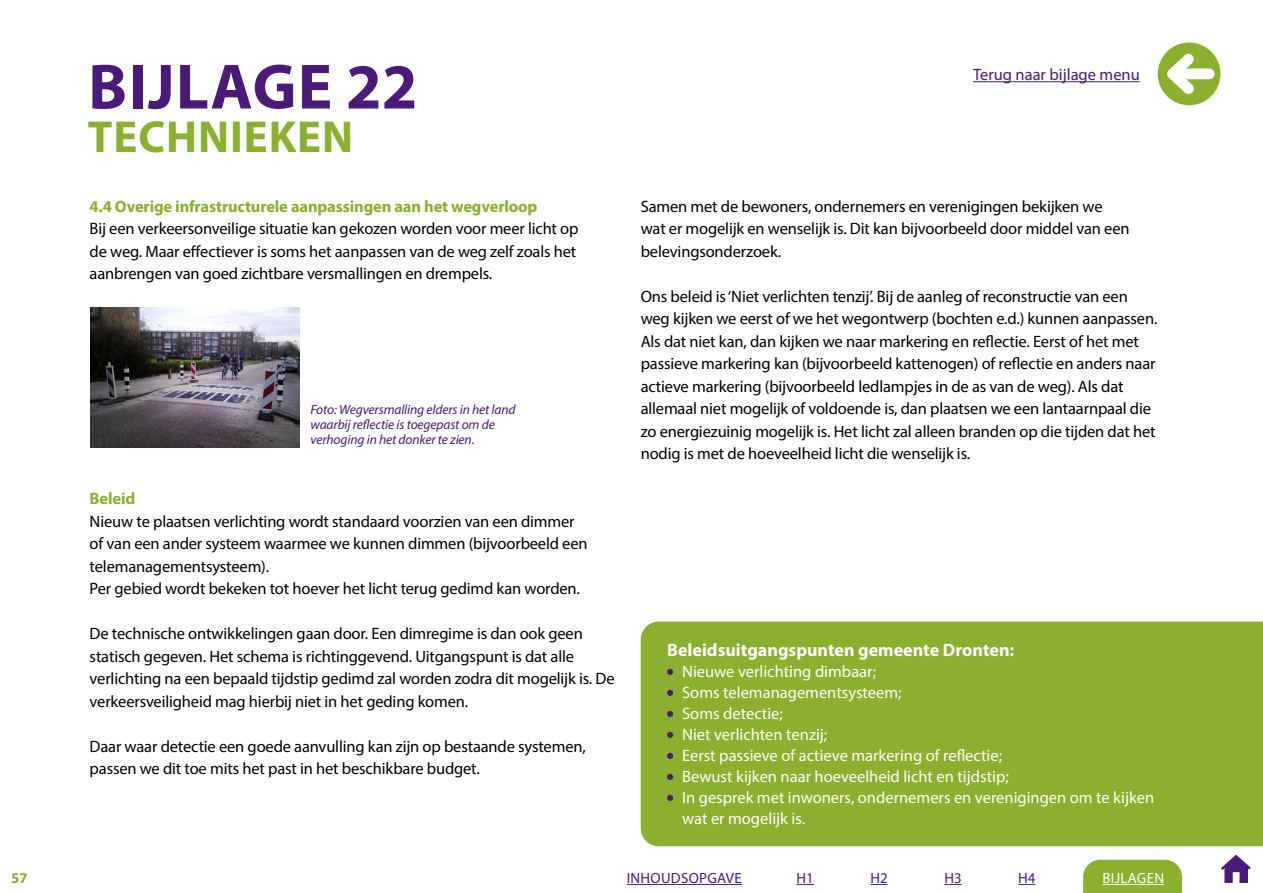
<style>
.page{position:relative;width:1263px;height:893px;background:#fff}
.page>*{position:absolute;margin:0;border:0;box-sizing:border-box;transform-origin:0 0}
.t1{font:700 64.5px "Myriad Pro";letter-spacing:.02em;color:#4b1978}
.t2{font:700 45px "Myriad Pro";letter-spacing:.02em;color:#8baf2e}
.t3{font:700 18px "Myriad Pro";color:#fff}
.t4{font:16.5px/22.5px "Myriad Pro";letter-spacing:-.01em;color:#000}
.t5{font:16.5px/21px "Myriad Pro";color:#fff}
.t6{font:700 16.5px "Myriad Pro";letter-spacing:-.01em;color:#8baf2e}
.t7{font:16.5px "Myriad Pro";color:#4b1978}
.t8{font:14.85px "Myriad Pro";letter-spacing:.02em;color:#4b1978}
.t9{font:14.85px "Myriad Pro";letter-spacing:.02em;color:#fff}
.t10{font:700 14.85px "Myriad Pro";color:#8baf2e}
.t11{font:italic 13.5px/15px "Myriad Pro";letter-spacing:-.01em;color:#4b1978}
</style>
<div class="page">
<svg style="left:1221px;top:855px;width:30px;height:28px"></svg>
<div style="left:1083px;top:860px;width:99px;height:33px;background:#8baf2e"></div>
<hr style="left:627px;top:884px;width:115px;height:1px;background:#4b1978">
<hr style="left:1102px;top:884px;width:62px;height:1px;background:#fff">
<svg style="left:796px;top:884px;width:18px;height:1px"></svg>
<svg style="left:870px;top:884px;width:18px;height:1px"></svg>
<svg style="left:944px;top:884px;width:17px;height:1px"></svg>
<svg style="left:1018px;top:884px;width:17px;height:1px"></svg>
<div style="left:1158px;top:43px;width:62px;height:62px;background:#8baf2e;border-radius:50%"></div>
<div style="left:1172px;top:69px;width:37px;height:10px;background:#fff"></div>
<svg style="left:1157px;top:44px;width:47px;height:60px"></svg>
<img style="left:91px;top:308px;width:208px;height:139px">
<div style="left:641px;top:621px;width:622px;height:225px;background:#8baf2e"></div>
<svg style="left:667px;top:669px;width:6px;height:6px"></svg>
<svg style="left:667px;top:690px;width:6px;height:6px"></svg>
<svg style="left:667px;top:711px;width:6px;height:6px"></svg>
<svg style="left:667px;top:732px;width:6px;height:6px"></svg>
<svg style="left:667px;top:753px;width:6px;height:6px"></svg>
<svg style="left:667px;top:774px;width:6px;height:6px"></svg>
<svg style="left:667px;top:795px;width:6px;height:6px"></svg>
<hr style="left:973px;top:81px;width:167px;height:1px;background:#4b1978">
<h1 class="t1" style="left:88px;top:45px;width:331px">BIJLAGE 22</h1>
<h2 class="t2" style="left:88px;top:107px;width:267px">TECHNIEKEN</h2>
<p class="t6" style="left:90px;top:195px;width:449px">4.4 Overige infrastructurele aanpassingen aan het wegverloop</p>
<p class="t4" style="left:90px;top:217px;width:490px">Bij een verkeersonveilige situatie kan gekozen worden voor meer licht op de weg. Maar effectiever is soms het aanpassen van de weg zelf zoals het aanbrengen van goed zichtbare versmallingen en drempels.</p>
<p class="t11" style="left:310px;top:402px;width:207px">Foto: Wegversmalling elders in het land waarbij reflectie is toegepast om de verhoging in het donker te zien.</p>
<p class="t6" style="left:90px;top:488px;width:47px">Beleid</p>
<p class="t4" style="left:90px;top:509px;width:499px">Nieuw te plaatsen verlichting wordt standaard voorzien van een dimmer of van een ander systeem waarmee we kunnen dimmen (bijvoorbeeld een telemanagementsysteem).<br>Per gebied wordt bekeken tot hoever het licht terug gedimd kan worden.</p>
<p class="t4" style="left:90px;top:622px;width:526px">De technische ontwikkelingen gaan door. Een dimregime is dan ook geen statisch gegeven. Het schema is richtinggevend. Uitgangspunt is dat alle verlichting na een bepaald tijdstip gedimd zal worden zodra dit mogelijk is. De verkeersveiligheid mag hierbij niet in het geding komen.</p>
<p class="t4" style="left:90px;top:734px;width:498px">Daar waar detectie een goede aanvulling kan zijn op bestaande systemen, passen we dit toe mits het past in het beschikbare budget.</p>
<p class="t7" style="left:973px;top:64px;width:168px">Terug naar bijlage menu</p>
<p class="t4" style="left:641px;top:194px;width:490px">Samen met de bewoners, ondernemers en verenigingen bekijken we wat er mogelijk en wenselijk is. Dit kan bijvoorbeeld door middel van een belevingsonderzoek.</p>
<p class="t4" style="left:641px;top:285px;width:518px">Ons beleid is ‘Niet verlichten tenzij’. Bij de aanleg of reconstructie van een weg kijken we eerst of we het wegontwerp (bochten e.d.) kunnen aanpassen.<br>Als dat niet kan, dan kijken we naar markering en reflectie. Eerst of het met passieve markering kan (bijvoorbeeld kattenogen) of reflectie en anders naar actieve markering (bijvoorbeeld ledlampjes in de as van de weg). Als dat allemaal niet mogelijk of voldoende is, dan plaatsen we een lantaarnpaal die zo energiezuinig mogelijk is. Het licht zal alleen branden op die tijden dat het nodig is met de hoeveelheid licht die wenselijk is.</p>
<p class="t3" style="left:667px;top:638px;width:349px">Beleidsuitgangspunten gemeente Dronten:</p>
<p class="t5" style="left:682px;top:661px;width:474px">Nieuwe verlichting dimbaar;<br>Soms telemanagementsysteem;<br>Soms detectie;<br>Niet verlichten tenzij;<br>Eerst passieve of actieve markering of reflectie;<br>Bewust kijken naar hoeveelheid licht en tijdstip;<br>In gesprek met inwoners, ondernemers en verenigingen om te kijken wat er mogelijk is.</p>
<p class="t10" style="left:11px;top:868px;width:18px">57</p>
<p class="t8" style="left:627px;top:869px;width:116px">INHOUDSOPGAVE</p>
<p class="t8" style="left:796px;top:869px;width:19px">H1</p>
<p class="t8" style="left:870px;top:869px;width:19px">H2</p>
<p class="t8" style="left:944px;top:869px;width:19px">H3</p>
<p class="t8" style="left:1018px;top:869px;width:19px">H4</p>
<p class="t9" style="left:1102px;top:869px;width:63px">BIJLAGEN</p>
</div>
